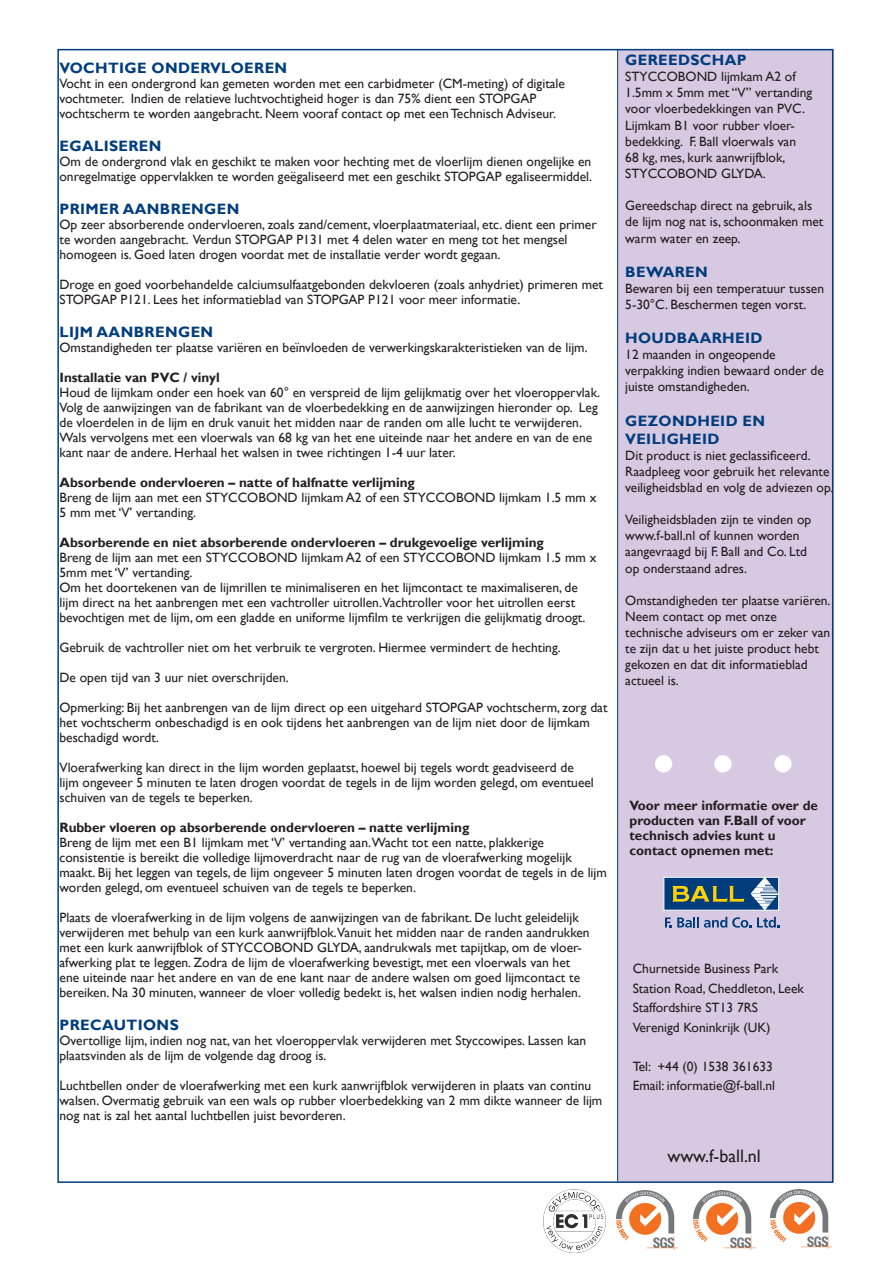
<style>
.page{position:relative;width:893px;height:1263px;background:#fff}
.page>*{position:absolute;margin:0;border:0;box-sizing:border-box;transform-origin:0 0}
.t1{font:18px "Gill Sans";color:#231f20}
.t2{font:700 15px/18px "Gill Sans";letter-spacing:.025em;color:#013d7d}
.t3{font:13.5px/15px "Gill Sans";color:#231f20}
.t4{font:700 13.5px/15px "Gill Sans";color:#231f20}
</style>
<div class="page">
<div style="left:618px;top:49px;width:215px;height:1132px;background:#d7c9e1"></div>
<hr style="left:617px;top:49px;width:1px;height:1132px;background:#013d7d">
<div style="left:714px;top:755px;width:18px;height:17px;background:#fff;border-radius:50%"></div>
<div style="left:655px;top:755px;width:17px;height:17px;background:#fff;border-radius:50%"></div>
<div style="left:774px;top:755px;width:18px;height:17px;background:#fff;border-radius:50%"></div>
<svg style="left:665px;top:917px;width:115px;height:11px"></svg>
<div style="left:664px;top:877px;width:115px;height:33px;background:#013d7d;border:1px solid #fff"></div>
<svg style="left:672px;top:886px;width:72px;height:16px"></svg>
<svg style="left:751px;top:877px;width:28px;height:33px"></svg>
<img style="left:771px;top:1189px;width:61px;height:60px">
<img style="left:617px;top:1190px;width:61px;height:60px">
<img style="left:693px;top:1190px;width:61px;height:60px">
<img style="left:543px;top:1190px;width:62px;height:62px">
<p class="t2" style="left:60px;top:59px;width:229px">VOCHTIGE ONDERVLOEREN</p>
<p class="t3" style="left:60px;top:76px;width:507px">Vocht in een ondergrond kan gemeten worden met een carbidmeter (CM-meting) of digitale vochtmeter. Indien de relatieve luchtvochtigheid hoger is dan 75% dient een STOPGAP vochtscherm te worden aangebracht. Neem vooraf contact op met een Technisch Adviseur.</p>
<p class="t2" style="left:60px;top:137px;width:103px">EGALISEREN</p>
<p class="t3" style="left:60px;top:154px;width:534px">Om de ondergrond vlak en geschikt te maken voor hechting met de vloerlijm dienen ongelijke en onregelmatige oppervlakken te worden geëgaliseerd met een geschikt STOPGAP egaliseermiddel.</p>
<p class="t2" style="left:60px;top:200px;width:181px">PRIMER AANBRENGEN</p>
<p class="t3" style="left:60px;top:217px;width:539px">Op zeer absorberende ondervloeren, zoals zand/cement, vloerplaatmateriaal, etc. dient een primer te worden aangebracht. Verdun STOPGAP P131 met 4 delen water en meng tot het mengsel homogeen is. Goed laten drogen voordat met de installatie verder wordt gegaan.</p>
<p class="t3" style="left:60px;top:277px;width:545px">Droge en goed voorbehandelde calciumsulfaatgebonden dekvloeren (zoals anhydriet) primeren met<br>STOPGAP P121. Lees het informatieblad van STOPGAP P121 voor meer informatie.</p>
<p class="t2" style="left:60px;top:323px;width:155px">LIJM AANBRENGEN</p>
<p class="t3" style="left:60px;top:340px;width:530px">Omstandigheden ter plaatse variëren en beïnvloeden de verwerkingskarakteristieken van de lijm.</p>
<p class="t4" style="left:60px;top:370px;width:162px">Installatie van PVC / vinyl</p>
<p class="t3" style="left:60px;top:385px;width:542px">Houd de lijmkam onder een hoek van 60° en verspreid de lijm gelijkmatig over het vloeroppervlak.<br>Volg de aanwijzingen van de fabrikant van de vloerbedekking en de aanwijzingen hieronder op. Leg de vloerdelen in de lijm en druk vanuit het midden naar de randen om alle lucht te verwijderen.<br>Wals vervolgens met een vloerwals van 68 kg van het ene uiteinde naar het andere en van de ene kant naar de andere. Herhaal het walsen in twee richtingen 1-4 uur later.</p>
<p class="t4" style="left:60px;top:475px;width:357px">Absorbende ondervloeren – natte of halfnatte verlijming</p>
<p class="t3" style="left:60px;top:490px;width:538px">Breng de lijm aan met een STYCCOBOND lijmkam A2 of een STYCCOBOND lijmkam 1.5 mm x</p>
<p class="t3" style="left:60px;top:505px;width:138px">5 mm met ‘V’ vertanding.</p>
<p class="t4" style="left:60px;top:535px;width:486px">Absorberende en niet absorberende ondervloeren – drukgevoelige verlijming</p>
<p class="t3" style="left:60px;top:550px;width:538px">Breng de lijm aan met een STYCCOBOND lijmkam A2 of een STYCCOBOND lijmkam 1.5 mm x<br>5mm met ‘V’ vertanding.</p>
<p class="t3" style="left:60px;top:580px;width:527px">Om het doortekenen van de lijmrillen te minimaliseren en het lijmcontact te maximaliseren, de lijm direct na het aanbrengen met een vachtroller uitrollen.Vachtroller voor het uitrollen eerst bevochtigen met de lijm, om een gladde en uniforme lijmfilm te verkrijgen die gelijkmatig droogt.</p>
<p class="t3" style="left:60px;top:640px;width:503px">Gebruik de vachtroller niet om het verbruik te vergroten. Hiermee vermindert de hechting.</p>
<p class="t3" style="left:60px;top:670px;width:231px">De open tijd van 3 uur niet overschrijden.</p>
<p class="t3" style="left:60px;top:700px;width:549px">Opmerking: Bij het aanbrengen van de lijm direct op een uitgehard STOPGAP vochtscherm, zorg dat het vochtscherm onbeschadigd is en ook tijdens het aanbrengen van de lijm niet door de lijmkam beschadigd wordt.</p>
<p class="t3" style="left:60px;top:760px;width:536px">Vloerafwerking kan direct in the lijm worden geplaatst, hoewel bij tegels wordt geadviseerd de lijm ongeveer 5 minuten te laten drogen voordat de tegels in de lijm worden gelegd, om eventueel schuiven van de tegels te beperken.</p>
<p class="t4" style="left:60px;top:820px;width:411px">Rubber vloeren op absorberende ondervloeren – natte verlijming</p>
<p class="t3" style="left:60px;top:835px;width:549px">Breng de lijm met een B1 lijmkam met ‘V’ vertanding aan.Wacht tot een natte, plakkerige consistentie is bereikt die volledige lijmoverdracht naar de rug van de vloerafwerking mogelijk maakt. Bij het leggen van tegels, de lijm ongeveer 5 minuten laten drogen voordat de tegels in de lijm worden gelegd, om eventueel schuiven van de tegels te beperken.</p>
<p class="t3" style="left:60px;top:910px;width:532px">Plaats de vloerafwerking in de lijm volgens de aanwijzingen van de fabrikant. De lucht geleidelijk verwijderen met behulp van een kurk aanwrijfblok.Vanuit het midden naar de randen aandrukken met een kurk aanwrijfblok of STYCCOBOND GLYDA, aandrukwals met tapijtkap, om de vloer&shy;afwerking plat te leggen. Zodra de lijm de vloerafwerking bevestigt, met een vloerwals van het ene uiteinde naar het andere en van de ene kant naar de andere walsen om goed lijmcontact te bereiken. Na 30 minuten, wanneer de vloer volledig bedekt is, het walsen indien nodig herhalen.</p>
<p class="t2" style="left:60px;top:1016px;width:121px">PRECAUTIONS</p>
<p class="t3" style="left:60px;top:1033px;width:528px">Overtollige lijm, indien nog nat, van het vloeroppervlak verwijderen met Styccowipes. Lassen kan plaatsvinden als de lijm de volgende dag droog is.</p>
<p class="t3" style="left:60px;top:1078px;width:544px">Luchtbellen onder de vloerafwerking met een kurk aanwrijfblok verwijderen in plaats van continu walsen. Overmatig gebruik van een wals op rubber vloerbedekking van 2 mm dikte wanneer de lijm nog nat is zal het aantal luchtbellen juist bevorderen.</p>
<p class="t2" style="left:625px;top:51px;width:123px">GEREEDSCHAP</p>
<p class="t3" style="left:625px;top:69px;width:189px;line-height:16.2px">STYCCOBOND lijmkam A2 of<br>1.5mm x 5mm met “V” vertanding voor vloerbedekkingen van PVC.</p>
<p class="t3" style="left:625px;top:117px;width:172px;line-height:16.2px">Lijmkam B1 voor rubber vloer&shy;bedekking. F. Ball vloerwals van<br>68 kg, mes, kurk aanwrijfblok,<br>STYCCOBOND GLYDA.</p>
<p class="t3" style="left:625px;top:198px;width:200px;line-height:16.2px">Gereedschap direct na gebruik, als de lijm nog nat is, schoonmaken met warm water en zeep.</p>
<p class="t2" style="left:625px;top:263px;width:84px">BEWAREN</p>
<p class="t3" style="left:625px;top:280px;width:200px;line-height:16.2px">Bewaren bij een temperatuur tussen<br>5-30°C. Beschermen tegen vorst.</p>
<p class="t2" style="left:625px;top:329px;width:139px">HOUDBAARHEID</p>
<p class="t3" style="left:625px;top:347px;width:200px;line-height:16.2px">12 maanden in ongeopende verpakking indien bewaard onder de juiste omstandigheden.</p>
<p class="t2" style="left:625px;top:412px;width:141px">GEZONDHEID EN<br>VEILIGHEID</p>
<p class="t3" style="left:625px;top:448px;width:187px">Dit product is niet geclassificeerd.</p>
<p class="t3" style="left:625px;top:464px;width:206px">Raadpleeg voor gebruik het relevante</p>
<p class="t3" style="left:625px;top:480px;width:210px">veiligheidsblad en volg de adviezen op.</p>
<p class="t3" style="left:625px;top:512px;width:187px">Veiligheidsbladen zijn te vinden op</p>
<p class="t3" style="left:625px;top:528px;width:183px;line-height:16.2px">www.f-ball.nl of kunnen worden aangevraagd bij F. Ball and Co. Ltd</p>
<p class="t3" style="left:625px;top:561px;width:123px">op onderstaand adres.</p>
<p class="t3" style="left:625px;top:593px;width:207px">Omstandigheden ter plaatse variëren.</p>
<p class="t3" style="left:625px;top:608px;width:206px;line-height:16.2px">Neem contact op met onze technische adviseurs om er zeker van te zijn dat u het juiste product hebt gekozen en dat dit informatieblad actueel is.</p>
<p class="t4" style="left:629px;top:798px;width:190px">Voor meer informatie over de</p>
<p class="t4" style="left:629px;top:813px;width:178px">producten van F.Ball of voor technisch advies kunt u contact opnemen met:</p>
<p class="t3" style="left:633px;top:961px;width:147px">Churnetside Business Park</p>
<p class="t3" style="left:633px;top:981px;width:173px">Station Road, Cheddleton, Leek</p>
<p class="t3" style="left:633px;top:1000px;width:127px">Staffordshire ST13 7RS</p>
<p class="t3" style="left:633px;top:1020px;width:139px">Verenigd Koninkrijk (UK)</p>
<p class="t3" style="left:633px;top:1059px;width:142px">Tel: +44 (0) 1538 361633</p>
<p class="t3" style="left:633px;top:1078px;width:144px">Email: informatie@f-ball.nl</p>
<p class="t1" style="left:667px;top:1145px;width:95px">www.f-ball.nl</p>
</div>
